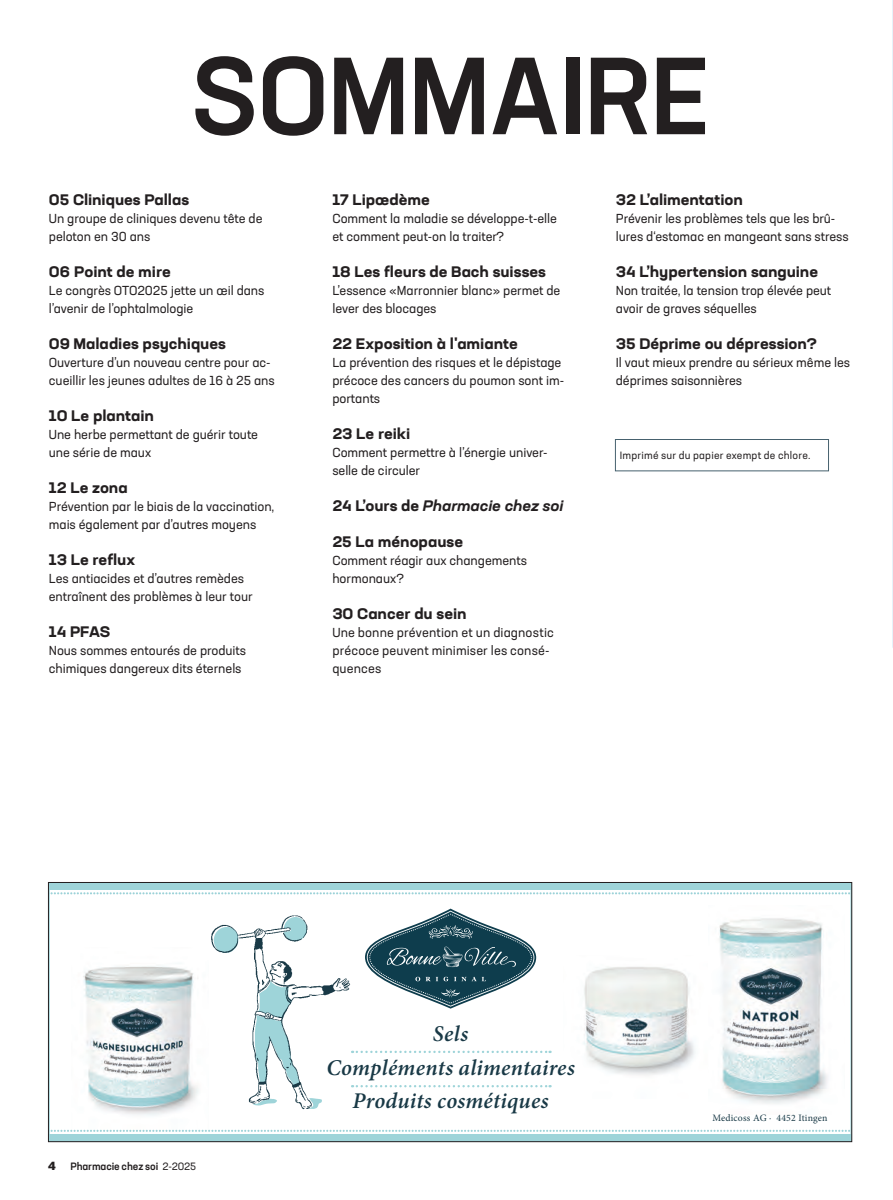
<style>
.page{position:relative;width:893px;height:1200px;background:#fff}
.page>*{position:absolute;margin:0;border:0;box-sizing:border-box;transform-origin:0 0}
.Überschrift_Inhaltsverzeichnis_FR{font:500 108px "Neusa Next Std";letter-spacing:-.01em;color:#231f20}
.t1{font:italic 600 22.5px/33.6px "Minion Pro";letter-spacing:.01em;color:#193946;text-align:center}
.Zwischentitel_Inhaltsverzeichnis_DE{font:700 expanded 15px "Neusa Next Std";letter-spacing:-.005em;color:#231f20}
.Zwischentitel_Inhaltsverzeichnis_DE-2{font:italic 700 expanded 15px "Neusa Next Std";letter-spacing:-.01em;color:#231f20}
.text_pr_2019{font:12.9px/18px "Neusa Next Std";letter-spacing:-.005em;color:#231f20}
.Zwischentitel_Inhaltsverzeichnis_DE-3{font:12.9px/18px "Neusa Next Std";letter-spacing:.01em;color:#231f20}
.Autoreninfo_Info_PR_DE{font:10.5px "Neusa Next Std";letter-spacing:.02em;color:#231f20}
.t2{font:500 10.5px "Neusa Next Std";letter-spacing:-.01em;color:#231f20}
.t3{font:9.75px "Minion Pro";letter-spacing:.02em;color:#193946}
.s1{font-style:normal}
.s2{font-family:"Akzidenz Grotesk BQ Super";font-weight:400;font-size:12px}
.s3{font-weight:400}
</style>
<div class="page">
<div style="left:615px;top:439px;width:214px;height:32px;border:1px solid #46616e"></div>
<img style="left:583px;top:967px;width:112px;height:108px">
<img style="left:719px;top:918px;width:109px;height:186px">
<img style="left:72px;top:966px;width:137px;height:166px">
<div style="left:48px;top:1133px;width:804px;height:8px;background:#9ed4d9"></div>
<div style="left:48px;top:882px;width:804px;height:7px;background:#9ed4d9"></div>
<svg style="left:50px;top:1129px;width:800px;height:2px"></svg>
<svg style="left:50px;top:892px;width:800px;height:2px"></svg>
<img style="left:202px;top:915px;width:154px;height:198px">
<svg style="left:365px;top:908px;width:171px;height:100px"></svg>
<svg style="left:352px;top:1050px;width:199px;height:2px"></svg>
<svg style="left:352px;top:1084px;width:199px;height:3px"></svg>
<div style="left:48px;top:882px;width:804px;height:259px;border:1px solid #231f20"></div>
<svg style="left:892px;top:0;width:1px;height:648px"></svg>
<p class="Überschrift_Inhaltsverzeichnis_FR" style="left:191px;top:27px;width:519px">SOMMAIRE</p>
<p class="Zwischentitel_Inhaltsverzeichnis_DE" style="left:49px;top:190px;width:142px">05 Cliniques Pallas</p>
<p class="text_pr_2019" style="left:49px;top:209px;width:215px">Un groupe de cliniques devenu tête de peloton en 30 ans</p>
<p class="Zwischentitel_Inhaltsverzeichnis_DE" style="left:49px;top:262px;width:123px">06 Point de mire</p>
<p class="text_pr_2019" style="left:49px;top:281px;width:217px">Le congrès OTO2025 jette un œil dans l’avenir de l’ophtalmologie</p>
<p class="Zwischentitel_Inhaltsverzeichnis_DE" style="left:49px;top:334px;width:179px">09 Maladies psychiques</p>
<p class="text_pr_2019" style="left:49px;top:353px;width:227px">Ouverture d’un nouveau centre pour ac&shy;cueillir les jeunes adultes de 16 à 25 ans</p>
<p class="Zwischentitel_Inhaltsverzeichnis_DE" style="left:49px;top:406px;width:107px">10 Le plantain</p>
<p class="text_pr_2019" style="left:49px;top:425px;width:211px">Une herbe permettant de guérir toute une série de maux</p>
<p class="Zwischentitel_Inhaltsverzeichnis_DE" style="left:49px;top:478px;width:80px">12 Le zona</p>
<p class="text_pr_2019" style="left:49px;top:497px;width:227px">Prévention par le biais de la vaccination, mais également par d’autres moyens</p>
<p class="Zwischentitel_Inhaltsverzeichnis_DE" style="left:49px;top:550px;width:88px">13 Le reflux</p>
<p class="text_pr_2019" style="left:49px;top:569px;width:205px">Les antiacides et d’autres remèdes entraînent des problèmes à leur tour</p>
<p class="Zwischentitel_Inhaltsverzeichnis_DE" style="left:49px;top:622px;width:63px">14 PFAS</p>
<p class="text_pr_2019" style="left:49px;top:641px;width:199px">Nous sommes entourés de produits chimiques dangereux dits éternels</p>
<p class="Zwischentitel_Inhaltsverzeichnis_DE" style="left:332px;top:190px;width:99px">17 Lipœdème</p>
<p class="text_pr_2019" style="left:332px;top:209px;width:226px">Comment la maladie se développe-t-elle et comment peut-on la traiter ?</p>
<p class="Zwischentitel_Inhaltsverzeichnis_DE" style="left:332px;top:262px;width:215px">18 Les fleurs de Bach suisses</p>
<p class="text_pr_2019" style="left:332px;top:281px;width:229px">L’essence «Marronnier blanc» permet de lever des blocages</p>
<p class="Zwischentitel_Inhaltsverzeichnis_DE" style="left:332px;top:334px;width:187px">22 Exposition à l'amiante</p>
<p class="text_pr_2019" style="left:332px;top:353px;width:233px">La prévention des risques et le dépistage précoce des cancers du poumon sont im&shy;portants</p>
<p class="Zwischentitel_Inhaltsverzeichnis_DE" style="left:332px;top:424px;width:79px">23 Le reiki</p>
<p class="text_pr_2019" style="left:332px;top:443px;width:217px">Comment permettre à l’énergie univer&shy;selle de circuler</p>
<p class="Zwischentitel_Inhaltsverzeichnis_DE-2" style="left:332px;top:496px;width:233px"><span class="s1">24 L’ours de</span> Pharmacie chez soi</p>
<p class="Zwischentitel_Inhaltsverzeichnis_DE" style="left:332px;top:532px;width:132px">25 La ménopause</p>
<p class="text_pr_2019" style="left:332px;top:551px;width:196px">Comment réagir aux changements hormonaux?</p>
<p class="Zwischentitel_Inhaltsverzeichnis_DE" style="left:332px;top:604px;width:136px">30 Cancer du sein</p>
<p class="Zwischentitel_Inhaltsverzeichnis_DE-3" style="left:332px;top:623px;width:223px">Une bonne prévention et un diagnostic précoce peuvent minimiser les consé&shy;quences</p>
<p class="Zwischentitel_Inhaltsverzeichnis_DE" style="left:616px;top:190px;width:128px">32 L’alimentation</p>
<p class="text_pr_2019" style="left:616px;top:209px;width:234px">Prévenir les problèmes tels que les brû&shy;lures d‘estomac en mangeant sans stress</p>
<p class="Zwischentitel_Inhaltsverzeichnis_DE" style="left:616px;top:262px;width:204px">34 L’hypertension sanguine</p>
<p class="text_pr_2019" style="left:616px;top:281px;width:217px">Non traitée, la tension trop élevée peut avoir de graves séquelles</p>
<p class="Zwischentitel_Inhaltsverzeichnis_DE" style="left:616px;top:334px;width:203px">35 Déprime ou dépression?</p>
<p class="text_pr_2019" style="left:616px;top:353px;width:236px">Il vaut mieux prendre au sérieux même les déprimes saisonnières</p>
<p class="Autoreninfo_Info_PR_DE" style="left:620px;top:449px;width:192px">Imprimé sur du papier exempt de chlore.</p>
<p class="t2" style="left:48px;top:1159px;width:150px"><span class="s2">4</span> Pharmacie chez soi <span class="s3">2-2025</span></p>
<p class="t1" style="left:326px;top:1016px;width:250px">Sels<br>Compléments alimentaires<br>Produits cosmétiques</p>
<p class="t3" style="left:712px;top:1111px;width:117px">Medicoss AG · 4452 Itingen</p>
</div>
